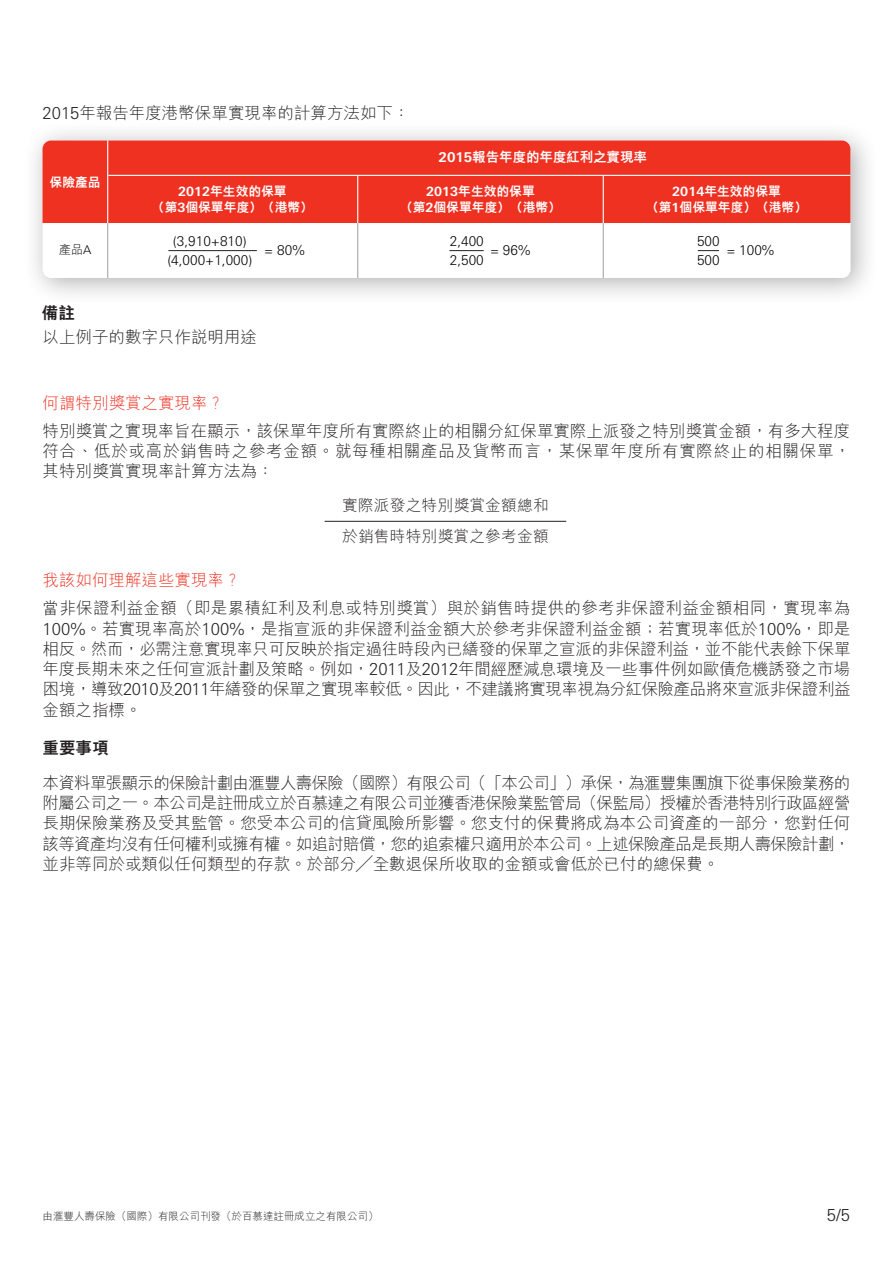
<style>
.page{position:relative;width:893px;height:1263px;background:#fff}
.page>*{position:absolute;margin:0;border:0;box-sizing:border-box;transform-origin:0 0}
.t1{font:300 16.5px/20.2px "M Hei H Kfor HSBC";color:#231f20;text-align:justify}
.t2{font:300 16.5px "M Hei H Kfor HSBC";color:#ef3122}
.t3{font:800 16.5px "M Hei H Kfor HSBC";color:#231f20}
.t4{font:300 16.5px "Univers Nextfor HSBC";color:#231f20}
.t5{font:300 15.75px "M Hei H Kfor HSBC";letter-spacing:.01em;color:#231f20}
.t6{font:300 13.5px "Univers Nextfor HSBC";color:#000001}
.t7{font:800 13.5px "M Hei H Kfor HSBC";letter-spacing:-.005em;color:#fff}
.t8{font:800 12.75px "M Hei H Kfor HSBC";color:#fff}
.t9{font:300 12px "M Hei H Kfor HSBC";color:#000001}
.t10{font:300 10.5px "M Hei H Kfor HSBC";color:#231f20}
.s1{font-family:"Univers Nextfor HSBC"}
.s2{font-family:"Univers Nextfor HSBC";font-weight:700}
</style>
<div class="page">
<hr style="left:325px;top:521px;width:241px;height:1px;background:#231f20">
<div style="left:23px;top:121px;width:856px;height:185px;background:#231f20;opacity:.35"></div>
<div style="left:43px;top:140px;width:808px;height:138px;background:#fff;border-radius:9px"></div>
<div style="left:43px;top:140px;width:807px;height:83px;background:#ef3122"></div>
<hr style="left:107px;top:140px;width:1px;height:83px;background:#fff">
<hr style="left:107px;top:223px;width:1px;height:55px;background:#a8a9ad">
<hr style="left:357px;top:175px;width:1px;height:48px;background:#fff">
<hr style="left:357px;top:223px;width:1px;height:55px;background:#a8a9ad">
<hr style="left:603px;top:175px;width:1px;height:48px;background:#fff">
<hr style="left:603px;top:223px;width:1px;height:55px;background:#a8a9ad">
<hr style="left:108px;top:175px;width:742px;height:1px;background:#fff">
<hr style="left:168px;top:250px;width:89px;height:1px;background:#231f20">
<hr style="left:449px;top:250px;width:35px;height:1px;background:#231f20">
<svg style="left:698px;top:250px;width:21px;height:1px"></svg>
<p class="t1" style="left:43px;top:103px;width:368px"><span class="s1">2015</span>年報告年度港幣保單實現率的計算方法如下：</p>
<p class="t7" style="left:439px;top:151px;width:210px"><span class="s2">2015</span>報告年度的年度紅利之實現率</p>
<p class="t8" style="left:50px;top:175px;width:52px">保險產品</p>
<p class="t9" style="left:59px;top:243px;width:34px">產品<span class="s1">A</span></p>
<p class="t8" style="left:178px;top:185px;width:110px"><span class="s2">2012</span>年生效的保單</p>
<p class="t8" style="left:152px;top:201px;width:163px">（第<span class="s2">3</span>個保單年度）（港幣）</p>
<p class="t8" style="left:426px;top:185px;width:110px"><span class="s2">2013</span>年生效的保單</p>
<p class="t8" style="left:400px;top:201px;width:163px">（第<span class="s2">2</span>個保單年度）（港幣）</p>
<p class="t8" style="left:672px;top:185px;width:110px"><span class="s2">2014</span>年生效的保單</p>
<p class="t8" style="left:646px;top:201px;width:163px">（第<span class="s2">1</span>個保單年度）（港幣）</p>
<p class="t6" style="left:173px;top:231px;width:75px">(3,910+810)</p>
<p class="t6" style="left:450px;top:231px;width:36px">2,400</p>
<p class="t6" style="left:697px;top:231px;width:24px">500</p>
<p class="t6" style="left:264px;top:241px;width:42px">= 80%</p>
<p class="t6" style="left:490px;top:241px;width:42px">= 96%</p>
<p class="t6" style="left:726px;top:241px;width:49px">= 100%</p>
<p class="t6" style="left:167px;top:250px;width:87px">(4,000+1,000)</p>
<p class="t6" style="left:450px;top:250px;width:36px">2,500</p>
<p class="t6" style="left:697px;top:250px;width:24px">500</p>
<p class="t3" style="left:42px;top:305px;width:34px">備註</p>
<p class="t1" style="left:43px;top:327px;width:216px">以上例子的數字只作說明用途</p>
<p class="t2" style="left:43px;top:395px;width:183px">何謂特別獎賞之實現率？</p>
<p class="t1" style="left:43px;top:420px;width:810px">特別獎賞之實現率旨在顯示，該保單年度所有實際終止的相關分紅保單實際上派發之特別獎賞金額，有多大程度符合、低於或高於銷售時之參考金額。就每種相關產品及貨幣而言，某保單年度所有實際終止的相關保單，其特別獎賞實現率計算方法為：</p>
<p class="t2" style="left:43px;top:571px;width:199px">我該如何理解這些實現率？</p>
<p class="t5" style="left:342px;top:497px;width:208px">實際派發之特別獎賞金額總和</p>
<p class="t5" style="left:342px;top:528px;width:208px">於銷售時特別獎賞之參考金額</p>
<p class="t1" style="left:43px;top:598px;width:810px">當非保證利益金額（即是累積紅利及利息或特別獎賞）與於銷售時提供的參考非保證利益金額相同，實現率為<span class="s1">100%</span>。若實現率高於<span class="s1">100%</span>，是指宣派的非保證利益金額大於參考非保證利益金額；若實現率低於<span class="s1">100%</span>，即是相反。然而，必需注意實現率只可反映於指定過往時段內已繕發的保單之宣派的非保證利益，並不能代表餘下保單年度長期未來之任何宣派計劃及策略。例如，<span class="s1">2011</span>及<span class="s1">2012</span>年間經歷減息環境及一些事件例如歐債危機誘發之市場困境，導致<span class="s1">2010</span>及<span class="s1">2011</span>年繕發的保單之實現率較低。因此，不建議將實現率視為分紅保險產品將來宣派非保證利益金額之指標。</p>
<p class="t3" style="left:43px;top:740px;width:68px">重要事項</p>
<p class="t1" style="left:43px;top:772px;width:809px">本資料單張顯示的保險計劃由滙豐人壽保險（國際）有限公司（「本公司」）承保，為滙豐集團旗下從事保險業務的附屬公司之一。本公司是註冊成立於百慕達之有限公司並獲香港保險業監管局（保監局）授權於香港特別行政區經營長期保險業務及受其監管。您受本公司的信貸風險所影響。您支付的保費將成為本公司資產的一部分，您對任何該等資產均沒有任何權利或擁有權。如追討賠償，您的追索權只適用於本公司。上述保險產品是長期人壽保險計劃，並非等同於或類似任何類型的存款。於部分╱全數退保所收取的金額或會低於已付的總保費。</p>
<p class="t10" style="left:43px;top:1211px;width:337px">由滙豐人壽保險（國際）有限公司刊發（於百慕達註冊成立之有限公司）</p>
<p class="t4" style="left:827px;top:1203px;width:25px">5/5</p>
</div>
